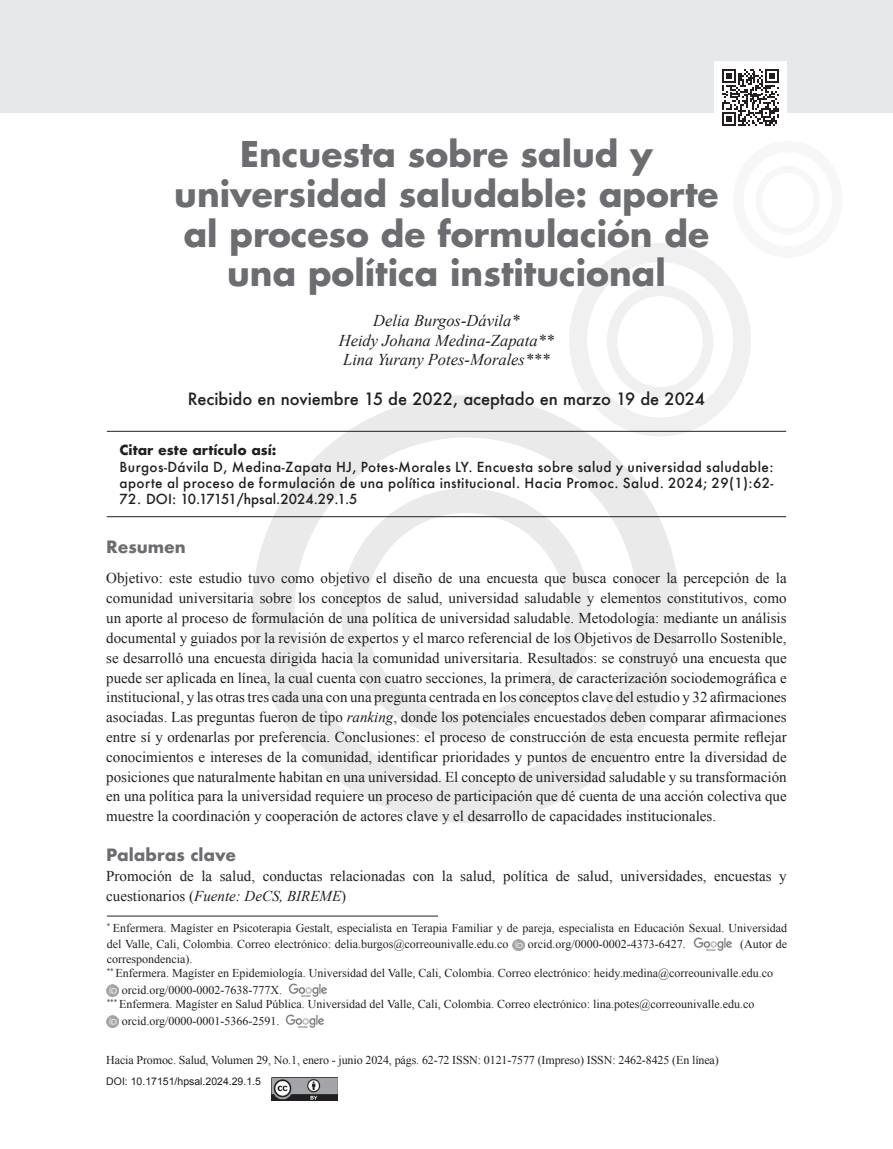
<style>
.page{position:relative;width:893px;height:1149px;background:#fff}
.page>*{position:absolute;margin:0;border:0;box-sizing:border-box;transform-origin:0 0}
.Título_artículo{font:700 34.5px/39.6px "Futura LT";color:#6c6d70;text-align:center}
.AUTORES_ARTICULOS{font:italic 16.5px "Times New Roman";color:#231f20}
.AUTORES_ARTICULOS-2{font:500 16.5px "Futura";color:#231f20}
.Subtítulos{font:700 16.5px "Futura";color:#6c6d70}
.RECIBIDO_Y_ACEPTADO{font:700 16.5px "Futura";color:#6c6d70}
.Resumenes_HPS{font:15px/19.8px "Times New Roman";color:#231f20;text-align:justify}
.Citar_así{font:500 13.5px/16.2px "Futura";letter-spacing:.03em;color:#231f20}
.Citar_así-2{font:500 13.5px "Futura";color:#231f20}
.Citar_así-3{font:700 13.5px "Futura";color:#231f20}
.t1{font:12px/16.8px "Times New Roman";color:#231f20}
.Título_2{font:10.5px "Arial";color:#231f20}
.s1{font-style:italic}
</style>
<div class="page">
<div style="left:569px;top:243px;width:182px;height:193px;background:#f0f0f1;border-radius:50%"></div>
<div style="left:587px;top:262px;width:146px;height:155px;background:#fff;border-radius:50%"></div>
<div style="left:607px;top:285px;width:106px;height:113px;background:#f0f0f1;border-radius:50%"></div>
<div style="left:617px;top:296px;width:86px;height:91px;background:#fff;border-radius:50%"></div>
<div style="left:252px;top:395px;width:428px;height:427px;background:#eaeaeb;border-radius:50%"></div>
<div style="left:295px;top:437px;width:342px;height:343px;background:#fff;border-radius:50%"></div>
<div style="left:341px;top:488px;width:250px;height:250px;background:#eaeaeb;border-radius:50%"></div>
<div style="left:366px;top:513px;width:200px;height:200px;background:#fff;border-radius:50%"></div>
<div style="left:733px;top:141px;width:110px;height:117px;background:#f2f3f4;border-radius:50%"></div>
<div style="left:744px;top:152px;width:88px;height:94px;background:#fff;border-radius:50%"></div>
<div style="left:756px;top:166px;width:64px;height:69px;background:#f2f3f4;border-radius:50%"></div>
<div style="left:762px;top:173px;width:52px;height:55px;background:#fff;border-radius:50%"></div>
<div style="left:0;top:0;width:893px;height:113px;background:#e6e7e9"></div>
<hr style="left:107px;top:431px;width:679px;height:1px;background:#231f20">
<hr style="left:107px;top:516px;width:679px;height:1px;background:#231f20">
<svg style="left:512px;top:939px;width:12px;height:11px"></svg>
<img style="left:693px;top:937px;width:39px;height:14px">
<svg style="left:107px;top:984px;width:12px;height:12px"></svg>
<img style="left:288px;top:983px;width:39px;height:13px">
<svg style="left:107px;top:1015px;width:12px;height:12px"></svg>
<img style="left:285px;top:1014px;width:39px;height:13px">
<hr style="left:107px;top:915px;width:331px;height:1px;background:#6c6d70">
<img style="left:271px;top:1077px;width:67px;height:23px">
<div style="left:714px;top:61px;width:73px;height:73px;background:#fff"></div>
<svg style="left:722px;top:69px;width:57px;height:57px"></svg>
<p class="Título_artículo" style="left:174px;top:134px;width:546px">Encuesta sobre salud y universidad saludable: aporte al proceso de formulación de una política institucional</p>
<p class="AUTORES_ARTICULOS" style="left:373px;top:309px;width:148px">Delia Burgos-Dávila*</p>
<p class="AUTORES_ARTICULOS" style="left:339px;top:328px;width:217px">Heidy Johana Medina-Zapata**</p>
<p class="AUTORES_ARTICULOS" style="left:343px;top:348px;width:208px">Lina Yurany Potes-Morales***</p>
<p class="AUTORES_ARTICULOS-2" style="left:188px;top:387px;width:519px">Recibido en noviembre 15 de 2022, aceptado en marzo 19 de 2024</p>
<p class="Citar_así-3" style="left:120px;top:440px;width:158px">Citar este artículo así:</p>
<p class="Citar_así" style="left:120px;top:458px;width:655px">Burgos-Dávila D, Medina-Zapata HJ, Potes-Morales LY. Encuesta sobre salud y universidad saludable: aporte al proceso de formulación de una política institucional. Hacia Promoc. Salud. 2024; 29(1):62-</p>
<p class="Citar_así-2" style="left:120px;top:489px;width:240px">72. DOI: 10.17151/hpsal.2024.29.1.5</p>
<p class="RECIBIDO_Y_ACEPTADO" style="left:106px;top:534px;width:81px">Resumen</p>
<p class="Resumenes_HPS" style="left:106px;top:568px;width:682px">Objetivo: este estudio tuvo como objetivo el diseño de una encuesta que busca conocer la percepción de la comunidad universitaria sobre los conceptos de salud, universidad saludable y elementos constitutivos, como un aporte al proceso de formulación de una política de universidad saludable. Metodología: mediante un análisis documental y guiados por la revisión de expertos y el marco referencial de los Objetivos de Desarrollo Sostenible, se desarrolló una encuesta dirigida hacia la comunidad universitaria. Resultados: se construyó una encuesta que puede ser aplicada en línea, la cual cuenta con cuatro secciones, la primera, de caracterización sociodemográfica e institucional, y las otras tres cada una con una pregunta centrada en los conceptos clave del estudio y 32 afirmaciones asociadas. Las preguntas fueron de tipo <span class="s1">ranking</span>, donde los potenciales encuestados deben comparar afirmaciones entre sí y ordenarlas por preferencia. Conclusiones: el proceso de construcción de esta encuesta permite reflejar conocimientos e intereses de la comunidad, identificar prioridades y puntos de encuentro entre la diversidad de posiciones que naturalmente habitan en una universidad. El concepto de universidad saludable y su transformación en una política para la universidad requiere un proceso de participación que dé cuenta de una acción colectiva que muestre la coordinación y cooperación de actores clave y el desarrollo de capacidades institucionales.</p>
<p class="Subtítulos" style="left:106px;top:842px;width:131px">Palabras clave</p>
<p class="Resumenes_HPS" style="left:106px;top:865px;width:682px">Promoción de la salud, conductas relacionadas con la salud, política de salud, universidades, encuestas y cuestionarios (<span class="s1">Fuente: DeCS, BIREME</span>)</p>
<p class="t1" style="left:107px;top:918px;width:682px"><sup>*</sup> Enfermera. Magíster en Psicoterapia Gestalt, especialista en Terapia Familiar y de pareja, especialista en Educación Sexual. Universidad del Valle, Cali, Colombia. Correo electrónico: delia.burgos@correounivalle.edu.co</p>
<p class="t1" style="left:528px;top:935px;width:159px">orcid.org/0000-0002-4373-6427.</p>
<p class="t1" style="left:740px;top:935px;width:49px">(Autor de</p>
<p class="t1" style="left:107px;top:949px;width:87px">correspondencia).</p>
<p class="t1" style="left:107px;top:964px;width:668px"><sup>**</sup> Enfermera. Magíster en Epidemiología. Universidad del Valle, Cali, Colombia. Correo electrónico: heidy.medina@correounivalle.edu.co</p>
<p class="t1" style="left:122px;top:981px;width:162px">orcid.org/0000-0002-7638-777X.</p>
<p class="t1" style="left:107px;top:995px;width:649px"><sup>***</sup> Enfermera. Magíster en Salud Pública. Universidad del Valle, Cali, Colombia. Correo electrónico: lina.potes@correounivalle.edu.co</p>
<p class="t1" style="left:122px;top:1012px;width:159px">orcid.org/0000-0001-5366-2591.</p>
<p class="t1" style="left:106px;top:1050px;width:614px">Hacia Promoc. Salud, Volumen 29, No.1, enero - junio 2024, págs. 62-72 ISSN: 0121-7577 (Impreso) ISSN: 2462-8425 (En línea)</p>
<p class="Título_2" style="left:106px;top:1073px;width:156px">DOI: 10.17151/hpsal.2024.29.1.5</p>
</div>
